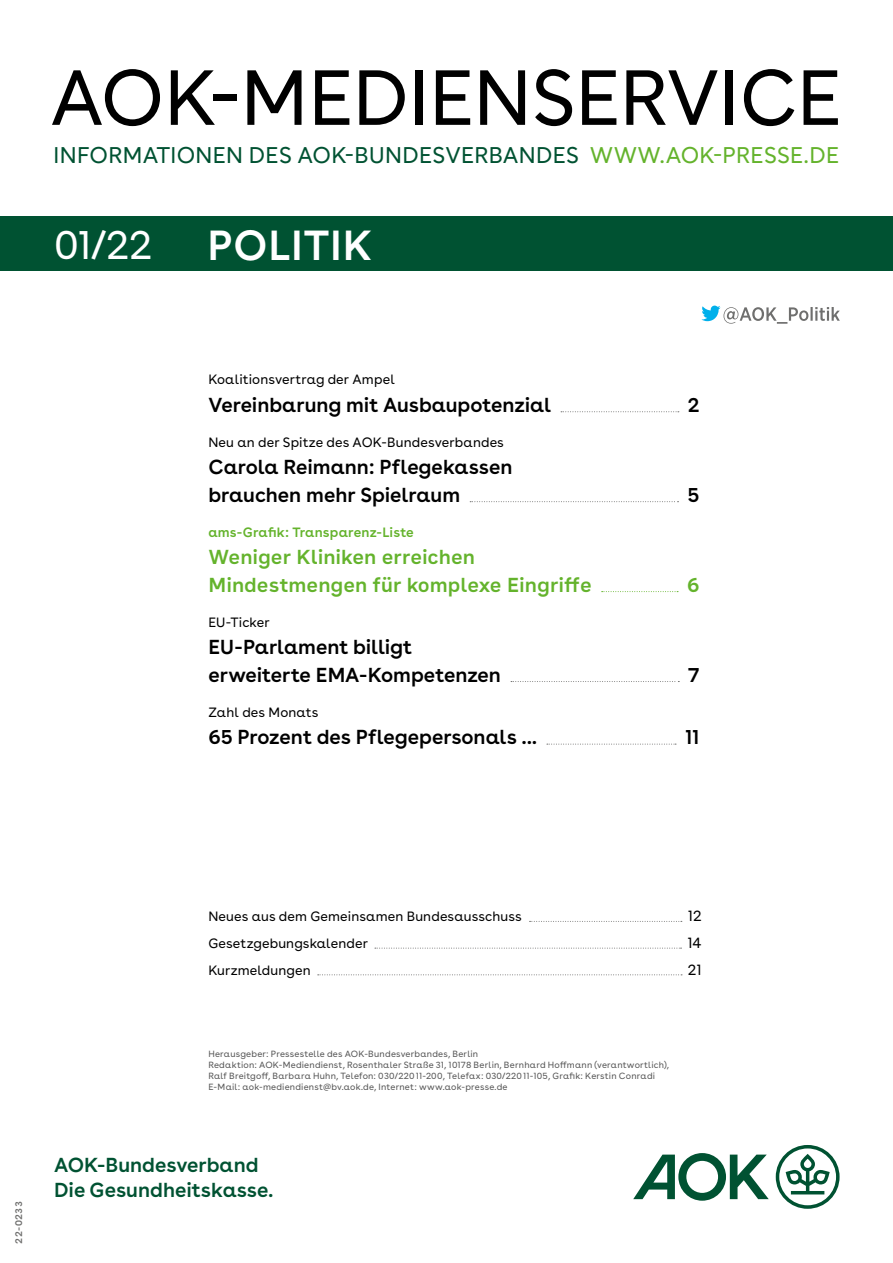
<style>
.page{position:relative;width:893px;height:1263px;background:#fff}
.page>*{position:absolute;margin:0;border:0;box-sizing:border-box;transform-origin:0 0}
.t1{font:77.85px "AOK Buenos Aires";letter-spacing:-.005em;color:#000}
.t2{font:600 42px "AOK Buenos Aires";letter-spacing:.02em;color:#fff}
.t3{font:40.5px "AOK Buenos Aires";color:#fff}
.t4{font:22.65px "AOK Buenos Aires";letter-spacing:.015em;color:#005232}
.t5{font:600 20.25px/27.3px "AOK Buenos Aires";color:#000}
.t6{font:600 20.25px/27.3px "AOK Buenos Aires Text";color:#64b32c}
.t7{font:600 20.25px/25.5px "AOK Buenos Aires";color:#005232}
.t8{font:600 20.25px "AOK Buenos Aires";color:#64b32c}
.t9{font:15px "AOK Buenos Aires";color:#000}
.t10{font:13.5px "AOK Buenos Aires";letter-spacing:.01em;color:#000}
.t11{font:600 13.5px "AOK Buenos Aires";letter-spacing:.005em;color:#64b32c}
.t12{font:600 9.75px "AOK Buenos Aires Text";letter-spacing:.04em;color:#6f6f6e}
.t13{font:9px/10.8px "AOK Buenos Aires";letter-spacing:.025em;color:#565656}
.s1{color:#64b32c}
</style>
<div class="page">
<div style="left:0;top:217px;width:893px;height:54px;background:#005232"></div>
<svg style="left:701px;top:306px;width:139px;height:18px"></svg>
<svg style="left:633px;top:1145px;width:207px;height:64px"></svg>
<svg style="left:529px;top:921px;width:153px;height:1px"></svg>
<svg style="left:375px;top:948px;width:306px;height:1px"></svg>
<svg style="left:318px;top:974px;width:364px;height:1px"></svg>
<svg style="left:561px;top:411px;width:118px;height:1px"></svg>
<svg style="left:470px;top:501px;width:208px;height:1px"></svg>
<svg style="left:602px;top:591px;width:76px;height:1px"></svg>
<svg style="left:511px;top:681px;width:168px;height:1px"></svg>
<svg style="left:547px;top:744px;width:129px;height:1px"></svg>
<h1 class="t1" style="left:50px;top:34px;width:794px">AOK-MEDIENSERVICE</h1>
<h3 class="t4" style="left:54px;top:137px;width:787px">INFORMATIONEN DES AOK-BUNDESVERBANDES <span class="s1">WWW.AOK-PRESSE.DE</span></h3>
<h3 class="t3" style="left:54px;top:212px;width:100px">01/22</h3>
<h2 class="t2" style="left:207px;top:210px;width:166px">POLITIK</h2>
<h3 class="t10" style="left:208px;top:369px;width:188px">Koalitionsvertrag der Ampel</h3>
<h3 class="t5" style="left:208px;top:389px;width:344px">Vereinbarung mit Ausbaupotenzial</h3>
<h3 class="t5" style="left:688px;top:389px;width:13px">2</h3>
<h3 class="t10" style="left:208px;top:431px;width:297px">Neu an der Spitze des AOK-Bundesverbandes</h3>
<h3 class="t5" style="left:208px;top:452px;width:306px">Carola Reimann: Pflegekassen brauchen mehr Spielraum</h3>
<h3 class="t5" style="left:687px;top:479px;width:14px">5</h3>
<h3 class="t11" style="left:208px;top:521px;width:207px">ams-Grafik: Transparenz-Liste</h3>
<h3 class="t6" style="left:208px;top:541px;width:385px">Weniger Kliniken erreichen<br>Mindestmengen für komplexe Eingriffe</h3>
<h3 class="t10" style="left:208px;top:611px;width:63px">EU-Ticker</h3>
<h3 class="t5" style="left:208px;top:631px;width:294px">EU-Parlament billigt erweiterte EMA-Kompetenzen</h3>
<h3 class="t8" style="left:687px;top:567px;width:14px">6</h3>
<h3 class="t5" style="left:688px;top:659px;width:13px">7</h3>
<h3 class="t10" style="left:208px;top:701px;width:112px">Zahl des Monats</h3>
<h3 class="t5" style="left:208px;top:721px;width:330px">65 Prozent des Pflegepersonals ...</h3>
<h3 class="t5" style="left:685px;top:721px;width:16px">11</h3>
<p class="t12" style="left:11px;top:1244px;width:44px;rotate:-90deg">22-0233</p>
<h3 class="t10" style="left:208px;top:906px;width:315px">Neues aus dem Gemeinsamen Bundesausschuss</h3>
<h3 class="t9" style="left:688px;top:904px;width:15px">12</h3>
<h3 class="t10" style="left:208px;top:932px;width:161px">Gesetzgebungskalender</h3>
<h3 class="t9" style="left:687px;top:931px;width:16px">14</h3>
<h3 class="t10" style="left:208px;top:959px;width:104px">Kurzmeldungen</h3>
<h3 class="t9" style="left:688px;top:957px;width:15px">21</h3>
<p class="t13" style="left:208px;top:1048px;width:462px">Herausgeber: Pressestelle des AOK-Bundesverbandes, Berlin<br>Redaktion: AOK-Mediendienst, Rosenthaler Straße 31, 10178 Berlin, Bernhard Hoffmann (verantwortlich), Ralf Breitgoff, Barbara Huhn, Telefon: 030/22011-200, Telefax: 030/22011-105, Grafik: Kerstin Conradi E-Mail: aok-mediendienst@bv.aok.de, Internet: www.aok-presse.de</p>
<h3 class="t7" style="left:54px;top:1150px;width:221px">AOK-Bundesverband<br>Die Gesundheitskasse.</h3>
</div>
